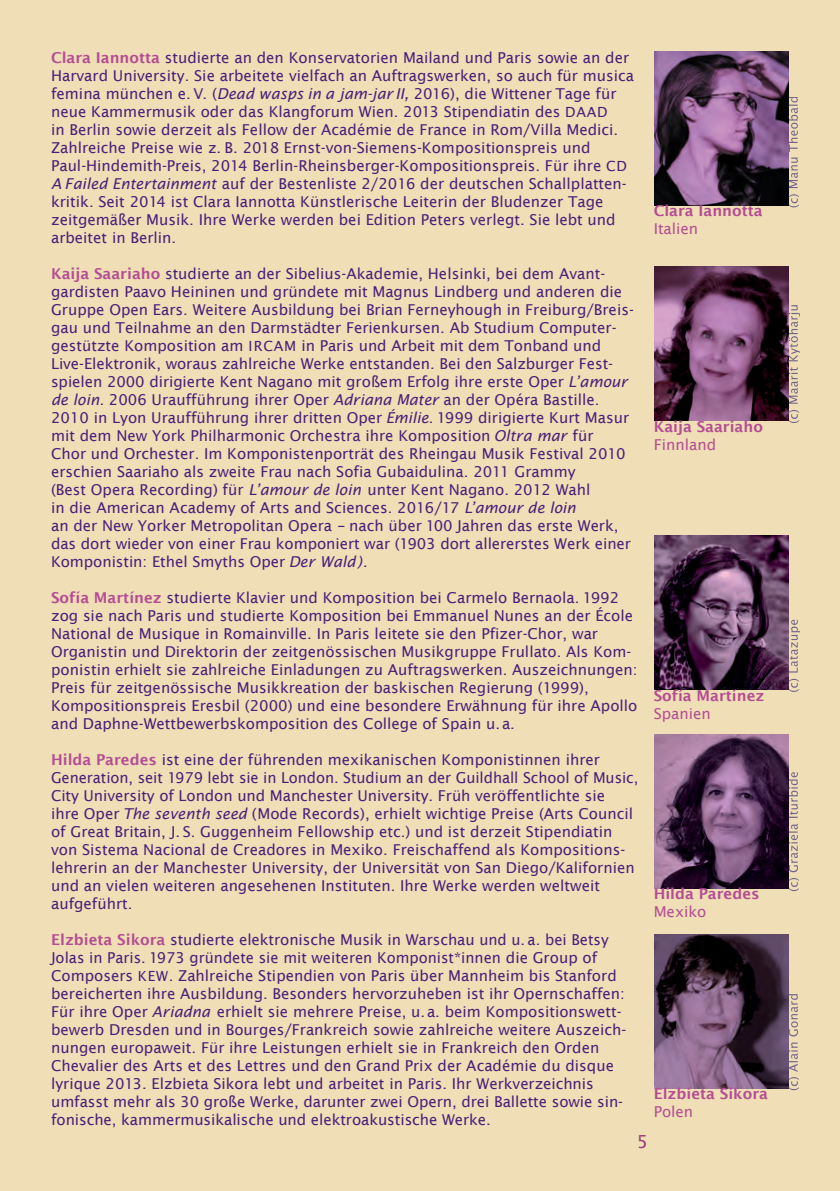
<style>
.page{position:relative;width:840px;height:1191px;background:#fff}
.page>*{position:absolute;margin:0;border:0;box-sizing:border-box;transform-origin:0 0}
.t1{font:18px "Lucida Sans";color:#963c79}
.t2{font:15px/18px "Lucida Sans";color:#4c1f79}
.t3{font:600 15px "Lucida Sans";color:#b44d93}
.t4{font:15px "Lucida Sans";color:#b44d93}
.s1{font-weight:600;color:#b44d93}
.s2{font-style:italic}
.s3{font-size:14px}
</style>
<div class="page">
<div style="left:0;top:0;width:839px;height:1191px;background:#efdeb6"></div>
<svg style="left:788px;top:126px;width:11px;height:81px"></svg>
<img style="left:654px;top:51px;width:134px;height:154px">
<svg style="left:788px;top:348px;width:11px;height:75px"></svg>
<svg style="left:788px;top:1016px;width:11px;height:74px"></svg>
<img style="left:654px;top:267px;width:134px;height:154px">
<svg style="left:788px;top:626px;width:11px;height:66px"></svg>
<img style="left:654px;top:535px;width:134px;height:155px">
<svg style="left:788px;top:825px;width:11px;height:66px"></svg>
<img style="left:654px;top:734px;width:134px;height:155px">
<img style="left:654px;top:934px;width:134px;height:154px">
<p class="t2" style="left:51px;top:48px;width:584px"><span class="s1">Clara Iannotta</span> studierte an den Konservatorien Mailand und Paris sowie an der Harvard University. Sie arbeitete vielfach an Auftragswerken, so auch für musica femina münchen e. V. (<span class="s2">Dead wasps in a jam-jar II,</span> 2016), die Wittener Tage für neue Kammermusik oder das Klangforum Wien. 2013 Stipendiatin des <span class="s3">DAAD<br></span>in Berlin sowie derzeit als Fellow der Académie de France in Rom/Villa Medici.<br>Zahlreiche Preise wie z. B. 2018 Ernst-von-Siemens-Kompositionspreis und Paul-Hindemith-Preis, 2014 Berlin-Rheinsberger-Kompositionspreis. Für ihre <span class="s3">CD </span><span class="s2">A Failed Entertainment</span> auf der Bestenliste 2/2016 der deutschen Schallplatten&shy;kritik. Seit 2014 ist Clara Iannotta Künstlerische Leiterin der Bludenzer Tage zeitgemäßer Musik. Ihre Werke werden bei Edition Peters verlegt. Sie lebt und arbeitet in Berlin.</p>
<p class="t2" style="left:51px;top:264px;width:584px"><span class="s1">Kaija Saariaho</span> studierte an der Sibelius-Akademie, Helsinki, bei dem Avant&shy;gardisten Paavo Heininen und gründete mit Magnus Lindberg und anderen die Gruppe Open Ears. Weitere Ausbildung bei Brian Ferneyhough in Freiburg/Breis&shy;gau und Teilnahme an den Darmstädter Ferienkursen. Ab Studium Computer&shy;gestützte Komposition am <span class="s3">IRCAM</span> in Paris und Arbeit mit dem Tonband und Live-Elektronik, woraus zahlreiche Werke entstanden. Bei den Salzburger Fest&shy;spielen 2000 dirigierte Kent Nagano mit großem Erfolg ihre erste Oper <span class="s2">L’amour de loin.</span> 2006 Uraufführung ihrer Oper <span class="s2">Adriana Mater</span> an der Opéra Bastille.<br>2010 in Lyon Uraufführung ihrer dritten Oper <span class="s2">Émilie</span>. 1999 dirigierte Kurt Masur mit dem New York Philharmonic Orchestra ihre Komposition <span class="s2">Oltra mar</span> für<br>Chor und Orchester. Im Komponistenporträt des Rheingau Musik Festival 2010 erschien Saariaho als zweite Frau nach Sofia Gubaidulina. 2011 Grammy<br>(Best Opera Recording) für <span class="s2">L’amour de loin</span> unter Kent Nagano. 2012 Wahl<br>in die American Academy of Arts and Sciences. 2016/17 <span class="s2">L’amour de loin<br></span>an der New Yorker Metropolitan Opera <span class="s2">–</span> nach über 100 Jahren das erste Werk, das dort wieder von einer Frau komponiert war (1903 dort allererstes Werk einer Komponistin: Ethel Smyths Oper <span class="s2">Der Wald).</span></p>
<p class="t2" style="left:51px;top:588px;width:587px"><span class="s1">Sofía Martínez</span> studierte Klavier und Komposition bei Carmelo Bernaola. 1992 zog sie nach Paris und studierte Komposition bei Emmanuel Nunes an der École National de Musique in Romainville. In Paris leitete sie den Pfizer-Chor, war Organistin und Direktorin der zeitgenössischen Musikgruppe Frullato. Als Kom&shy;ponistin erhielt sie zahlreiche Einladungen zu Auftragswerken. Auszeichnungen:<br>Preis für zeitgenössische Musikkreation der baskischen Regierung (1999), Kompositionspreis Eresbil (2000) und eine besondere Erwähnung für ihre Apollo and Daphne-Wettbewerbskomposition des College of Spain u. a.</p>
<p class="t2" style="left:51px;top:750px;width:588px"><span class="s1">Hilda Paredes</span> ist eine der führenden mexikanischen Komponistinnen ihrer Generation, seit 1979 lebt sie in London. Studium an der Guildhall School of Music, City University of London und Manchester University. Früh veröffentlichte sie<br>ihre Oper <span class="s2">The seventh seed</span> (Mode Records), erhielt wichtige Preise (Arts Council of Great Britain, J. S. Guggenheim Fellowship etc.) und ist derzeit Stipendiatin von Sistema Nacional de Creadores in Mexiko. Freischaffend als Kompositions&shy;lehrerin an der Manchester University, der Universität von San Diego/Kalifornien und an vielen weiteren angesehenen Instituten. Ihre Werke werden weltweit aufgeführt.</p>
<p class="t2" style="left:51px;top:930px;width:576px"><span class="s1">Elzbieta Sikora</span> studierte elektronische Musik in Warschau und u. a. bei Betsy Jolas in Paris. 1973 gründete sie mit weiteren Komponist*innen die Group of Composers <span class="s3">KEW</span>. Zahlreiche Stipendien von Paris über Mannheim bis Stanford bereicherten ihre Ausbildung. Besonders hervorzuheben ist ihr Opernschaffen:<br>Für ihre Oper <span class="s2">Ariadna</span> erhielt sie mehrere Preise, u. a. beim Kompositionswett&shy;bewerb Dresden und in Bourges/Frankreich sowie zahlreiche weitere Auszeich&shy;nungen europaweit. Für ihre Leistungen erhielt sie in Frankreich den Orden Chevalier des Arts et des Lettres und den Grand Prix der Académie du disque lyrique 2013. Elzbieta Sikora lebt und arbeitet in Paris. Ihr Werkverzeichnis umfasst mehr als 30 große Werke, darunter zwei Opern, drei Ballette sowie sin&shy;fonische, kammermusikalische und elektroakustische Werke.</p>
<p class="t1" style="left:636px;top:1130px;width:13px">5</p>
<p class="t3" style="left:653px;top:201px;width:110px">Clara Iannotta</p>
<p class="t4" style="left:653px;top:219px;width:46px">Italien</p>
<p class="t3" style="left:653px;top:417px;width:111px">Kaija Saariaho</p>
<p class="t4" style="left:653px;top:435px;width:64px">Finnland</p>
<p class="t3" style="left:653px;top:686px;width:112px">Sofía Martínez</p>
<p class="t4" style="left:653px;top:704px;width:59px">Spanien</p>
<p class="t3" style="left:653px;top:884px;width:107px">Hilda Paredes</p>
<p class="t4" style="left:653px;top:902px;width:54px">Mexiko</p>
<p class="t3" style="left:653px;top:1084px;width:116px">Elzbieta Sikora</p>
<p class="t4" style="left:653px;top:1102px;width:41px">Polen</p>
</div>
